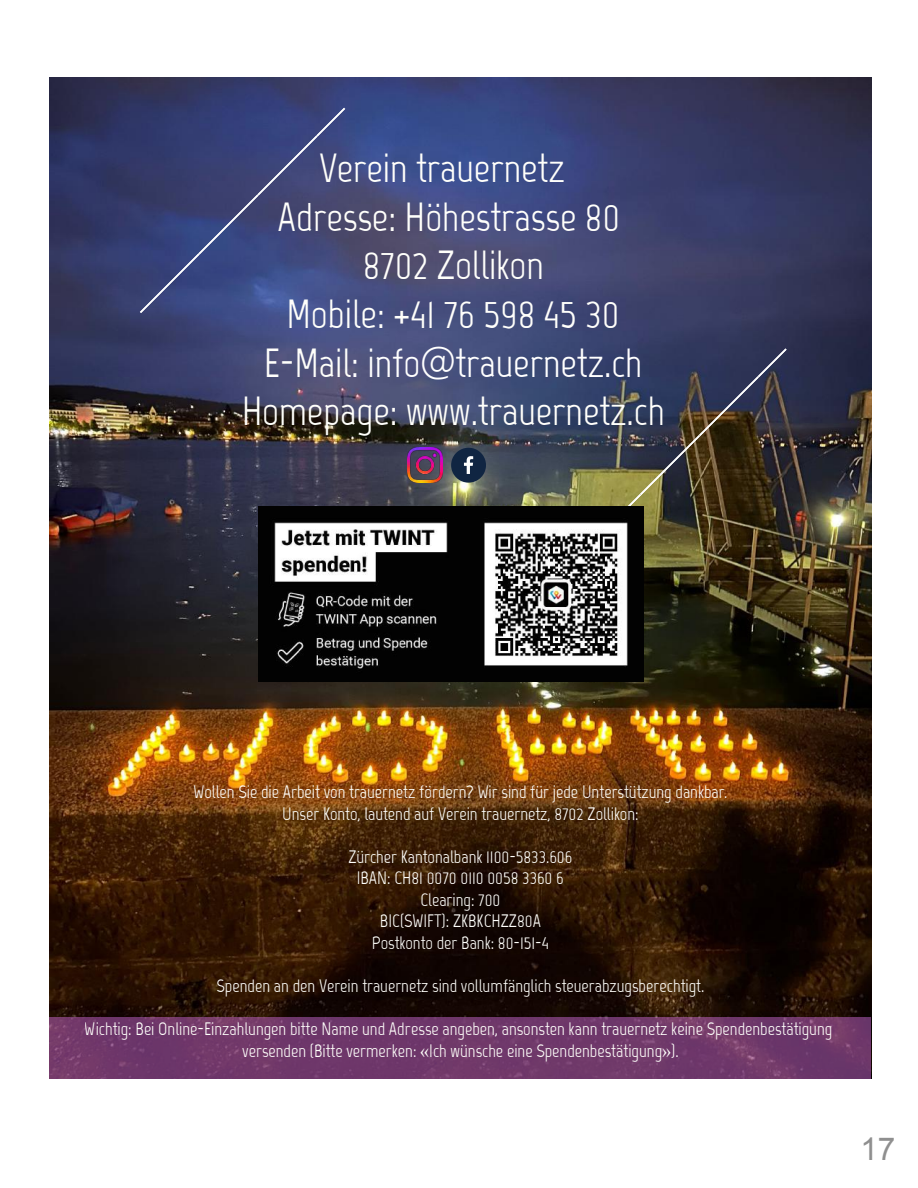
<style>
.page{position:relative;width:918px;height:1188px;background:#fff}
.page>*{position:absolute;margin:0;border:0;box-sizing:border-box;transform-origin:0 0}
.t1{font:40.5px/48.6px "Marvel";color:#fffffb;text-align:center}
.t2{font:31.5px "Arial";color:#8f8f8f}
.t3{font:18px/21.6px "Marvel";color:#fffffb;text-align:center}
.s1{color:#fff}
.s2{font-family:"Times New Roman"}
</style>
<div class="page">
<img style="left:50px;top:78px;width:821px;height:939px">
<div style="left:50px;top:1017px;width:821px;height:62px;background:#6f386a"></div>
<img style="left:581px;top:348px;width:206px;height:206px">
<svg style="left:139px;top:107px;width:206px;height:206px;background:#3e487c"></svg>
<svg style="left:451px;top:448px;width:35px;height:35px"></svg>
<img style="left:407px;top:448px;width:35px;height:35px">
<img style="left:259px;top:506px;width:384px;height:176px">
<h1 class="t1" style="left:241px;top:148px;width:425px">Verein trauernetz<br>Adresse: Höhestrasse 80<br>8702 Zollikon<br>Mobile: +41 76 598 45 30<br>E-Mail<span class="s1">: info@trauernetz.ch<br></span>Homepage: www.trauernetz.ch</h1>
<p class="t3" style="left:194px;top:782px;width:535px;line-height:22.5px">Wollen Sie die Arbeit von trauernetz fördern? Wir sind für jede Unterstützung dankbar.<br>Unser Konto, lautend auf Verein trauernetz, 8702 Zollikon:</p>
<p class="t3" style="left:348px;top:848px;width:225px">Zürcher Kantonalbank 1100-5833.606<br>IBAN: CH81 0070 0110 0058 3360 6<br>Clearing: 700<br>BIC(SWIFT): ZKBKCHZZ80A<br>Postkonto der Bank: 80-151-4</p>
<p class="t3" style="left:217px;top:977px;width:489px">Spenden an den Verein trauernetz sind vollumfänglich steuerabzugsberechtigt.</p>
<p class="t3" style="left:85px;top:1019px;width:749px;line-height:22.5px">Wichtig: Bei Online-Einzahlungen bitte Name und Adresse angeben, ansonsten kann trauernetz keine Spendenbestätigung versenden (Bitte vermerken: <span class="s2">«</span>Ich wünsche eine Spendenbestätigung<span class="s2">»</span>).</p>
<h2 class="t2" style="left:860px;top:1131px;width:37px">17</h2>
</div>
